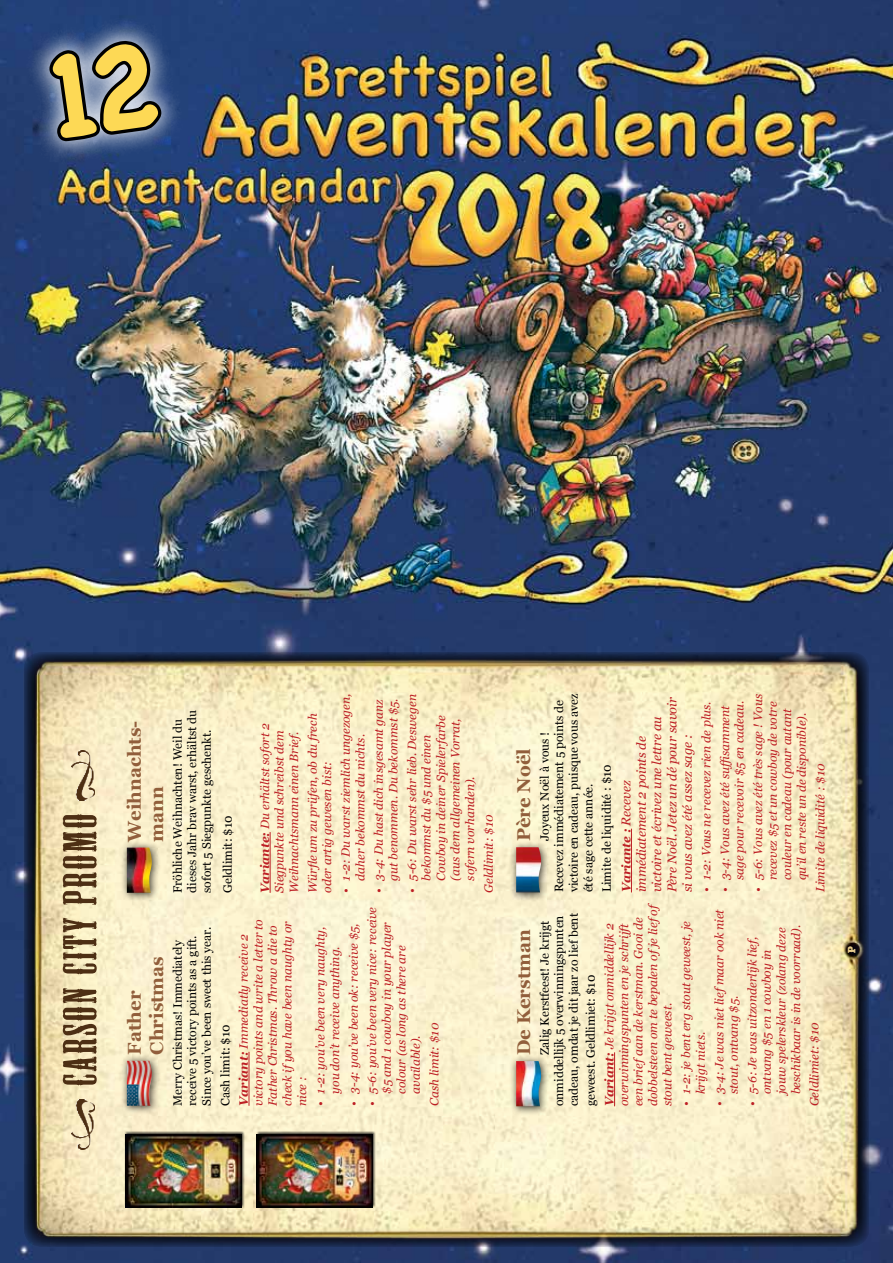
<style>
.page{position:relative;width:893px;height:1263px;background:#fff}
.page>*{position:absolute;margin:0;border:0;box-sizing:border-box;transform-origin:0 0}
.t1{font:44.25px "Mesquite Std";letter-spacing:.05em;color:#4e2f14;scale:1.2 1}
.t2{font:700 18.6px/22.2px "Georgia";color:#925f3b}
.t3{font:900 14.55px "Saddlebag";color:#e9ce8d;scale:.67 1}
.t4{font:italic 12.9px/15.5px "Georgia";color:#be1f24}
.t5{font:italic 12.15px/14.5px "Georgia";color:#be1f24}
.t6{font:12.15px/14.5px "Georgia";color:#000}
.s1{font-weight:700}
.s2{font-style:normal;color:#000}
.s3{font-weight:700;font-style:italic;color:#be1f24}
.s4{font-style:italic;font-size:12.9px;color:#be1f24}
.s5{font-style:italic;color:#be1f24}
</style>
<div class="page">
<img style="left:0;top:0;width:893px;height:1263px">
<svg style="left:23px;top:652px;width:847px;height:595px;background:#e1d7b5"></svg>
<svg style="left:16px;top:8px;width:173px;height:161px;background:#41567c"></svg>
<h1 class="t1" style="left:56px;top:1086px;width:229px;rotate:-90deg">CARSON CITY PROMO</h1>
<h2 class="t2" style="left:122px;top:841px;width:122px;rotate:-90deg">Weihnachts&shy;mann</h2>
<p class="t6" style="left:170px;top:893px;width:185px;rotate:-90deg">Fröhliche Weihnachten! Weil du dieses Jahr brav warst, erhältst du sofort 5 Siegpunkte geschenkt.</p>
<p class="t6" style="left:220px;top:893px;width:79px;rotate:-90deg">Geldlimit: $10</p>
<p class="t5" style="left:338px;top:881px;width:189px;text-indent:-12px;rotate:-90deg">• 1-2: Du warst ziemlich ungezogen, daher bekommst du nichts.</p>
<p class="t5" style="left:371px;top:893px;width:196px;text-align:right;rotate:-90deg">• 3-4: Du hast dich insgesamt ganz gut benommen. Du bekommst $5.</p>
<p class="t5" style="left:404px;top:881px;width:188px;text-indent:-12px;rotate:-90deg">• 5-6: Du warst sehr lieb. Deswegen bekommst du $5 und einen<br>Cowboy in deiner Spielerfarbe (aus dem allgemeinen Vorrat, sofern vorhanden).</p>
<p class="t5" style="left:257px;top:893px;width:171px;rotate:-90deg"><span class="s1">Variante:</span> Du erhältst sofort 2<br>Siegpunkte und schreibst dem<br>Weihnachtsmann einen Brief.</p>
<p class="t5" style="left:305px;top:893px;width:181px;rotate:-90deg">Würfle um zu prüfen, ob du frech oder artig gewesen bist:</p>
<p class="t5" style="left:481px;top:893px;width:80px;rotate:-90deg">Geldlimit: $10</p>
<h2 class="t2" style="left:122px;top:1054px;width:100px;rotate:-90deg">Father<br>Christmas</h2>
<p class="t5" style="left:364px;top:1094px;width:188px;text-indent:-12px;rotate:-90deg">• 5-6: you’ve been very nice: receive $5 and 1 cowboy in your player colour (as long as there are available).</p>
<p class="t5" style="left:250px;top:1106px;width:188px;rotate:-90deg">victory points and write a letter to<br>Father Christmas. Throw a die to check ifyou have been naughty or nice :</p>
<p class="t5" style="left:313px;top:1106px;width:180px;text-align:center;rotate:-90deg">• 1-2: you’ve been very naughty, you don’t receive anything.</p>
<p class="t5" style="left:346px;top:1106px;width:184px;rotate:-90deg">• 3-4: you’ve been ok: receive $5,</p>
<p class="t6" style="left:170px;top:1106px;width:181px;rotate:-90deg">Merry Christmas! Immediately receive 5 victory points as a gift.<br>Since you’ve been sweet this year.</p>
<p class="t5" style="left:215px;top:1106px;width:173px;line-height:18.6px;rotate:-90deg"><span class="s2">Cash limit: $10<br></span><span class="s1">Variant:</span> Immediatly receive 2</p>
<p class="t5" style="left:426px;top:1106px;width:84px;rotate:-90deg">Cash limit: $10</p>
<h2 class="t2" style="left:512px;top:841px;width:94px;rotate:-90deg">Père Noël</h2>
<h2 class="t2" style="left:512px;top:1055px;width:127px;rotate:-90deg">De Kerstman</h2>
<p class="t6" style="left:537px;top:892px;width:200px;text-indent:51px;rotate:-90deg">Joyeux Noël à vous !<br>Recevez immédiatement 5 points de victoire en cadeau, puisque vous avez été sage cette année.</p>
<p class="t4" style="left:633px;top:892px;width:197px;rotate:-90deg">immédiatement 2 points de victoire et écrivez une lettre au<br>Père Noël. Jetez un dé pour savoir si vous avez été assez sage :</p>
<p class="t5" style="left:699px;top:892px;width:193px;rotate:-90deg">• 1-2: Vous ne recevez rien de plus.</p>
<p class="t5" style="left:717px;top:880px;width:181px;text-indent:-12px;rotate:-90deg">• 3-4: Vous avez été suffisamment sage pour recevoir $5 en cadeau.</p>
<p class="t5" style="left:750px;top:892px;width:200px;text-align:center;rotate:-90deg">• 5-6: Vous avez été très sage ! Vous recevez $5 et un cowboy de votre couleur en cadeau (pour autant<br>qu’il en reste un de disponible).</p>
<p class="t5" style="left:812px;top:892px;width:130px;rotate:-90deg">Limite de liquidité : $10</p>
<p class="t6" style="left:596px;top:892px;width:130px;line-height:19.5px;rotate:-90deg">Limite de liquidité : $10<br><span class="s3">Variante :</span> <span class="s4">Recevez</span></p>
<p class="t5" style="left:616px;top:1106px;width:207px;rotate:-90deg">overwinningspunten en je schrijft<br>een briefaan de kerstman. Gooi de dobbelsteen om te bepalen ofje liefof stout bent geweest.</p>
<p class="t5" style="left:711px;top:1094px;width:187px;text-indent:-12px;rotate:-90deg">• 3-4: Je was niet liefmaar ook niet stout, ontvang $5.</p>
<p class="t6" style="left:537px;top:1106px;width:195px;text-indent:51px;rotate:-90deg">Zalig Kerstfeest! Je krijgt onmiddellijk 5 overwinningspunten cadeau, omdat je dit jaar zo lief bent</p>
<p class="t6" style="left:581px;top:1106px;width:184px;line-height:18.6px;rotate:-90deg">geweest. Geldlimiet: $10<br><span class="s3">Variant:</span> <span class="s5">Je krijgt onmiddellijk 2</span></p>
<p class="t5" style="left:678px;top:1094px;width:175px;text-indent:-12px;rotate:-90deg">• 1-2: je bent erg stout geweest, je krijgt niets.</p>
<p class="t5" style="left:744px;top:1094px;width:171px;text-indent:-12px;rotate:-90deg">• 5-6: Je was uitzonderlijk lief, ontvang $5 en 1 cowboy in jouw spelerskleur (zolang deze beschikbaar is in de voorraad).</p>
<p class="t5" style="left:807px;top:1106px;width:85px;rotate:-90deg">Geldlimiet: $10</p>
<p class="t3" style="left:844px;top:953px;width:12px;rotate:-90deg">P</p>
</div>
